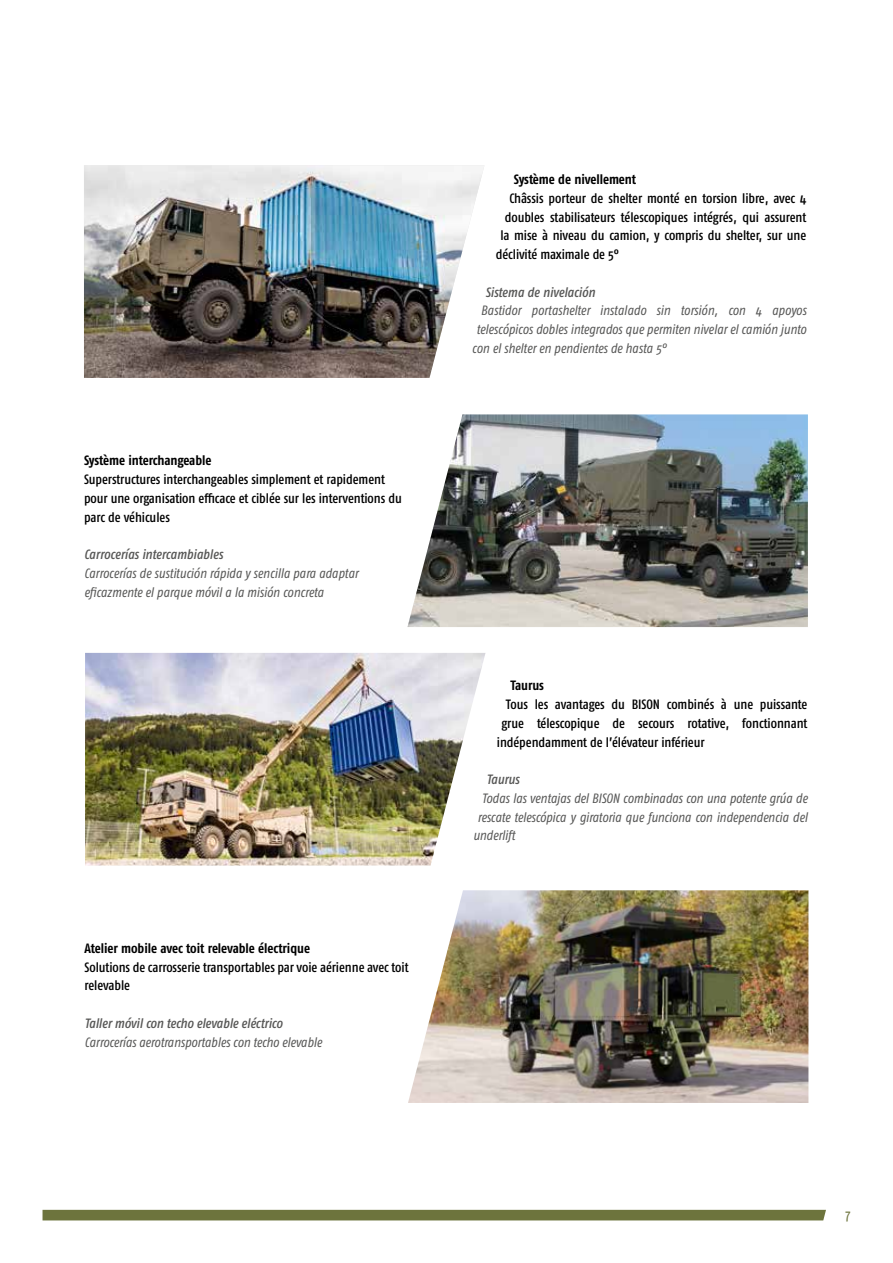
<style>
.page{position:relative;width:893px;height:1263px;background:#fff}
.page>*{position:absolute;margin:0;border:0;box-sizing:border-box;transform-origin:0 0}
.t1{font:condensed 15px "Fago Pro";color:#6d743d}
.t2{font:500 condensed 13.5px/18.8px "Fago Pro";letter-spacing:-.005em;color:#000}
.t3{font:italic condensed 13.5px/18.8px "Fago Pro";letter-spacing:-.005em;color:#575756}
.t4{font:700 condensed 13.5px "Fago Pro";letter-spacing:-.005em;color:#000}
.t5{font:italic 500 condensed 13.5px "Fago Pro";letter-spacing:-.005em;color:#575756}
</style>
<div class="page">
<div style="left:43px;top:1210px;width:783px;height:10px;background:#6d743d"></div>
<img style="left:408px;top:890px;width:400px;height:213px">
<img style="left:407px;top:414px;width:401px;height:213px">
<img style="left:84px;top:165px;width:400px;height:213px">
<img style="left:85px;top:653px;width:400px;height:212px">
<p class="t4" style="left:84px;top:452px;width:129px">Système interchangeable</p>
<p class="t2" style="left:84px;top:470px;width:319px">Superstructures interchangeables simplement et rapidement pour une organisation efficace et ciblée sur les interventions du parc de véhicules</p>
<p class="t5" style="left:84px;top:546px;width:141px">Carrocerías intercambiables</p>
<p class="t3" style="left:84px;top:564px;width:276px">Carrocerías de sustitución rápida y sencilla para adaptar eficazmente el parque móvil a la misión concreta</p>
<p class="t4" style="left:85px;top:940px;width:227px">Atelier mobile avec toit relevable électrique</p>
<p class="t2" style="left:85px;top:957px;width:326px">Solutions de carrosserie transportables par voie aérienne avec toit relevable</p>
<p class="t5" style="left:85px;top:1015px;width:199px">Taller móvil con techo elevable eléctrico</p>
<p class="t3" style="left:85px;top:1032px;width:239px">Carrocerías aerotransportables con techo elevable</p>
<p class="t4" style="left:514px;top:171px;width:124px">Système de nivellement</p>
<p class="t2" style="left:509px;top:189px;width:299px">Châssis porteur de shelter monté en torsion libre, avec 4</p>
<p class="t2" style="left:505px;top:207px;width:303px">doubles stabilisateurs télescopiques intégrés, qui assurent</p>
<p class="t2" style="left:500px;top:226px;width:307px">la mise à niveau du camion, y compris du shelter, sur une</p>
<p class="t2" style="left:496px;top:245px;width:125px">déclivité maximale de 5°</p>
<p class="t5" style="left:485px;top:284px;width:111px">Sistema de nivelación</p>
<p class="t3" style="left:481px;top:301px;width:327px">Bastidor portashelter instalado sin torsión, con 4 apoyos</p>
<p class="t3" style="left:476px;top:320px;width:332px">telescópicos dobles integrados que permiten nivelar el camión junto</p>
<p class="t3" style="left:472px;top:339px;width:196px">con el shelter en pendientes de hasta 5°</p>
<p class="t4" style="left:510px;top:677px;width:35px">Taurus</p>
<p class="t2" style="left:506px;top:695px;width:303px">Tous les avantages du BISON combinés à une puissante</p>
<p class="t2" style="left:501px;top:714px;width:308px">grue télescopique de secours rotative, fonctionnant</p>
<p class="t2" style="left:497px;top:732px;width:209px">indépendamment de l’élévateur inférieur</p>
<p class="t5" style="left:486px;top:771px;width:34px">Taurus</p>
<p class="t3" style="left:482px;top:789px;width:327px">Todas las ventajas del BISON combinadas con una potente grúa de</p>
<p class="t3" style="left:477px;top:807px;width:331px">rescate telescópica y giratoria que funciona con independencia del</p>
<p class="t3" style="left:473px;top:826px;width:45px">underlift</p>
<p class="t1" style="left:845px;top:1206px;width:6px">7</p>
</div>
